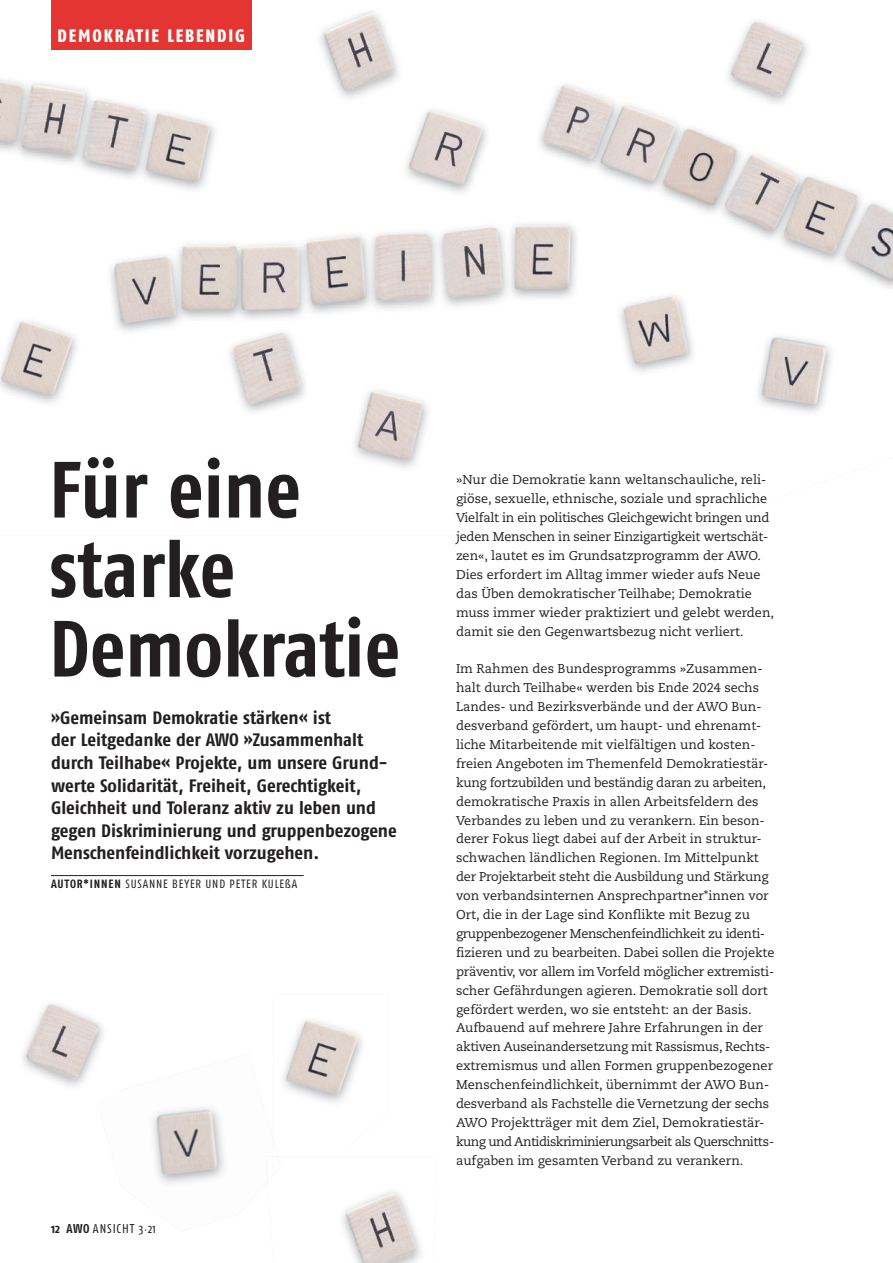
<style>
.page{position:relative;width:893px;height:1263px;background:#fff}
.page>*{position:absolute;margin:0;border:0;box-sizing:border-box;transform-origin:0 0}
.t1{font:700 79.5px/79.5px "Fago Co";color:#231f20}
.t2{font:700 18px/22.5px "Fago Co";color:#231f20;scale:1.08 1}
.t3{font:18px "Fago Co Exb Lf";letter-spacing:.1em;color:#fff}
.t4{font:12.75px/18.9px "Caecilia";color:#231f20}
.t5{font:12.75px "Fago Co";letter-spacing:.07em;color:#231f20}
.t6{font:12px "Fago Co";letter-spacing:.07em;color:#231f20}
.s1{font-weight:700}
.s2{font-size:7.5px}
</style>
<div class="page">
<img style="left:0;top:11px;width:893px;height:525px">
<div style="left:51px;top:0;width:201px;height:49px;background:#e43533"></div>
<hr style="left:51px;top:875px;width:253px;height:1px;background:#231f20">
<svg style="left:98px;top:1053px;width:339px;height:210px"></svg>
<img style="left:274px;top:995px;width:115px;height:151px">
<img style="left:22px;top:1004px;width:115px;height:104px">
<h2 class="t3" style="left:58px;top:25px;width:189px">DEMOKRATIE LEBENDIG</h2>
<h1 class="t1" style="left:49px;top:449px;width:352px">Für eine starke<br>Demokratie</h1>
<p class="t2" style="left:51px;top:706px;width:322px">»Gemeinsam Demokratie stärken« ist<br>der Leitgedanke der AWO »Zusammenhalt durch Teilhabe« Projekte, um unsere Grund&shy;werte Solidarität, Freiheit, Gerechtigkeit, Gleichheit und Toleranz aktiv zu leben und gegen Diskriminierung und gruppenbezogene Menschenfeindlichkeit vorzugehen.</p>
<p class="t6" style="left:51px;top:877px;width:248px"><span class="s1">AUTOR*INNEN</span> SUSANNE BEYER UND PETER KULEßA</p>
<p class="t5" style="left:51px;top:1221px;width:106px"><span class="s1">12 AWO</span> ANSICHT 3<span class="s2">•</span>21</p>
<p class="t4" style="left:456px;top:471px;width:319px">»Nur die Demokratie kann weltanschauliche, reli&shy;giöse, sexuelle, ethnische, soziale und sprachliche Vielfalt in ein politisches Gleichgewicht bringen und jeden Menschen in seiner Einzigartigkeit wertschät&shy;zen«, lautet es im Grundsatzprogramm der AWO.<br>Dies erfordert im Alltag immer wieder aufs Neue das Üben demokratischer Teilhabe; Demokratie muss immer wieder praktiziert und gelebt werden, damit sie den Gegenwartsbezug nicht verliert.</p>
<p class="t4" style="left:456px;top:660px;width:320px">Im Rahmen des Bundesprogramms »Zusammen&shy;halt durch Teilhabe« werden bis Ende 2024 sechs Landes- und Bezirksverbände und der AWO Bun&shy;desverband gefördert, um haupt- und ehrenamt&shy;liche Mitarbeitende mit vielfältigen und kosten&shy;freien Angeboten im Themenfeld Demokratiestär&shy;kung fortzubilden und beständig daran zu arbeiten, demokratische Praxis in allen Arbeitsfeldern des Verbandes zu leben und zu verankern. Ein beson&shy;derer Fokus liegt dabei auf der Arbeit in struktur&shy;schwachen ländlichen Regionen. Im Mittelpunkt der Projektarbeit steht die Ausbildung und Stärkung von verbandsinternen Ansprechpartner*innen vor Ort, die in der Lage sind Konflikte mit Bezug zu gruppenbezogener Menschenfeindlichkeit zu identi&shy;fizieren und zu bearbeiten. Dabei sollen die Projekte präventiv, vor allem im Vorfeld möglicher extremisti&shy;scher Gefährdungen agieren. Demokratie soll dort gefördert werden, wo sie entsteht: an der Basis.<br>Aufbauend auf mehrere Jahre Erfahrungen in der aktiven Auseinandersetzung mit Rassismus, Rechts&shy;extremismus und allen Formen gruppenbezogener Menschenfeindlichkeit, übernimmt der AWO Bun&shy;desverband als Fachstelle die Vernetzung der sechs AWO Projektträger mit dem Ziel, Demokratiestär&shy;kung und Antidiskriminierungsarbeit als Querschnitts&shy;aufgaben im gesamten Verband zu verankern.</p>
</div>
